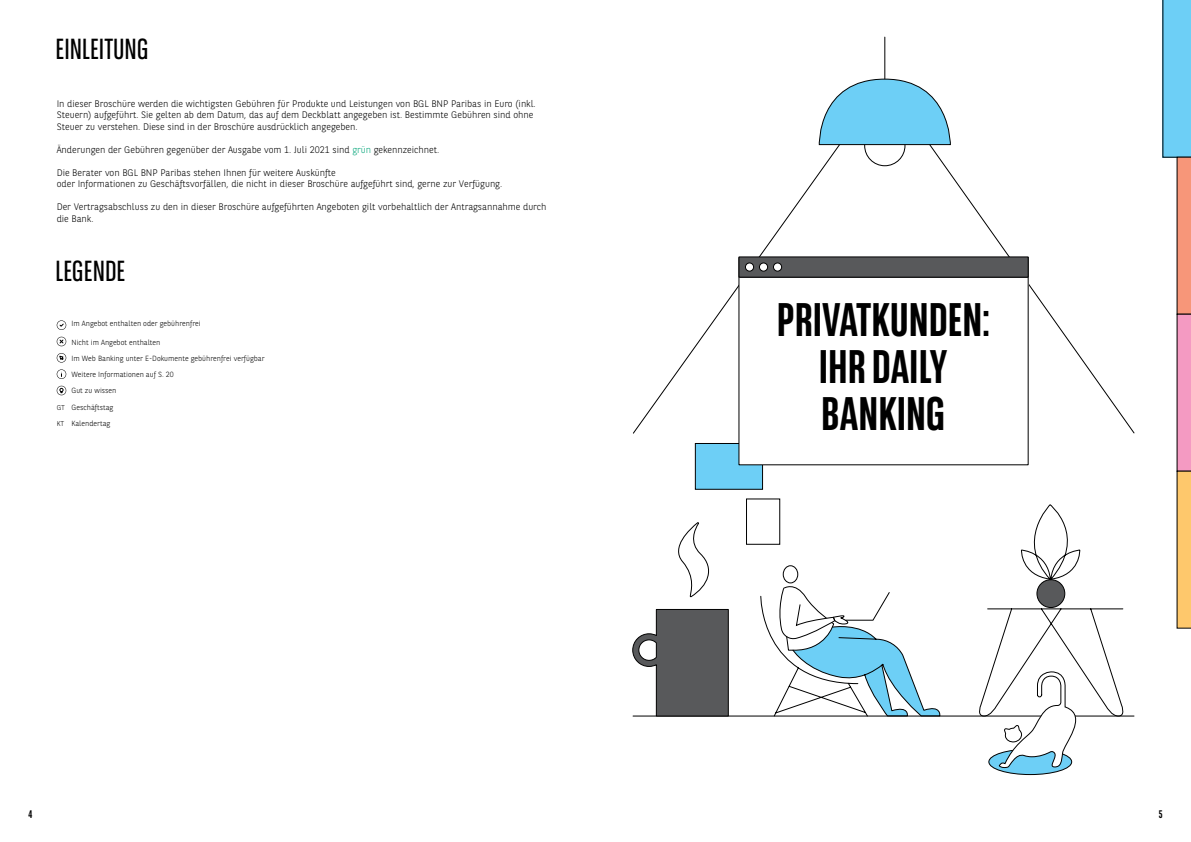
<style>
.page{position:relative;width:1191px;height:842px;background:#fff}
.page>*{position:absolute;margin:0;border:0;box-sizing:border-box;transform-origin:0 0}
.t1{font:700 47px/47px "BNPP Sans Condensed";color:#000;text-align:center}
.t2{font:29px "BNPP Sans Condensed";color:#000}
.t3{font:700 11px "BNPP Sans Condensed";color:#000}
.t4{font:300 9.5px/11.5px "BNPP Sans";color:#000}
.t5{font:300 7.5px/16.3px "BNPP Sans";color:#000}
.s1{color:#00a478}
.s2{font-size:7px}
</style>
<div class="page">
<div style="left:988px;top:749px;width:83px;height:25px;background:#6dcff6;border-radius:50%"></div>
<div style="left:988px;top:749px;width:84px;height:26px;border:1px solid #000101;border-radius:50%"></div>
<hr style="left:633px;top:716px;width:501px;height:1px;background:#000">
<svg style="left:633px;top:37px;width:501px;height:571px"></svg>
<svg style="left:976px;top:608px;width:149px;height:160px"></svg>
<svg style="left:760px;top:588px;width:181px;height:129px"></svg>
<div style="left:864px;top:125px;width:41px;height:41px;background:#fff;border-radius:50%"></div>
<div style="left:864px;top:125px;width:41px;height:41px;border:1px solid #000101;border-radius:50%"></div>
<svg style="left:817px;top:79px;width:134px;height:66px"></svg>
<svg style="left:632px;top:522px;width:97px;height:194px"></svg>
<svg style="left:57px;top:337px;width:9px;height:9px"></svg>
<svg style="left:57px;top:320px;width:9px;height:10px"></svg>
<svg style="left:57px;top:353px;width:9px;height:10px"></svg>
<svg style="left:57px;top:369px;width:9px;height:10px"></svg>
<svg style="left:57px;top:386px;width:9px;height:9px"></svg>
<div style="left:739px;top:258px;width:289px;height:207px;background:#fff"></div>
<div style="left:738px;top:257px;width:290px;height:20px;background:#58595b"></div>
<div style="left:738px;top:257px;width:290px;height:20px;border:1px solid #000"></div>
<div style="left:745px;top:263px;width:8px;height:8px;background:#fff;border-radius:50%"></div>
<div style="left:745px;top:263px;width:9px;height:8px;border:1px solid #000;border-radius:50%"></div>
<div style="left:759px;top:263px;width:8px;height:8px;background:#fff;border-radius:50%"></div>
<div style="left:759px;top:263px;width:9px;height:8px;border:1px solid #000;border-radius:50%"></div>
<div style="left:773px;top:263px;width:8px;height:8px;background:#fff;border-radius:50%"></div>
<div style="left:773px;top:263px;width:9px;height:8px;border:1px solid #000;border-radius:50%"></div>
<svg style="left:1162px;top:0;width:29px;height:628px"></svg>
<h2 class="t2" style="left:56px;top:30px;width:94px">EINLEITUNG</h2>
<p class="t4" style="left:57px;top:97px;width:480px">In dieser Broschüre werden die wichtigsten Gebühren für Produkte und Leistungen von BGL BNP Paribas in Euro (inkl.<br>Steuern) aufgeführt. Sie gelten ab dem Datum, das auf dem Deckblatt angegeben ist. Bestimmte Gebühren sind ohne<br>Steuer zu verstehen. Diese sind in der Broschüre ausdrücklich angegeben.</p>
<p class="t4" style="left:57px;top:143px;width:384px">Änderungen der Gebühren gegenüber der Ausgabe vom 1. Juli 2021 sind <span class="s1">grün</span> gekennzeichnet.</p>
<p class="t4" style="left:57px;top:166px;width:447px">Die Berater von BGL BNP Paribas stehen Ihnen für weitere Auskünfte<br>oder Informationen zu Geschäftsvorfällen, die nicht in dieser Broschüre aufgeführt sind, gerne zur Verfügung.</p>
<p class="t4" style="left:57px;top:201px;width:491px">Der Vertragsabschluss zu den in dieser Broschüre aufgeführten Angeboten gilt vorbehaltlich der Antragsannahme durch die Bank.</p>
<h2 class="t2" style="left:56px;top:253px;width:71px">LEGENDE</h2>
<p class="t5" style="left:71px;top:315px;width:131px">Im Angebot enthalten oder gebührenfrei</p>
<p class="t5" style="left:71px;top:333px;width:195px">Nicht im Angebot enthalten<br>Im Web Banking unter E-Dokumente gebührenfrei verfügbar<br>Weitere Informationen auf S. 20</p>
<p class="t5" style="left:71px;top:381px;width:46px">Gut zu wissen</p>
<p class="t5" style="left:57px;top:398px;width:58px"><span class="s2">GT</span> Geschäftstag<br><span class="s2">KT</span> Kalendertag</p>
<h1 class="t1" style="left:777px;top:297px;width:214px">PRIVATKUNDEN:<br>IHR DAILY<br>BANKING</h1>
<p class="t3" style="left:28px;top:807px;width:5px">4</p>
<p class="t3" style="left:1158px;top:807px;width:5px">5</p>
</div>
